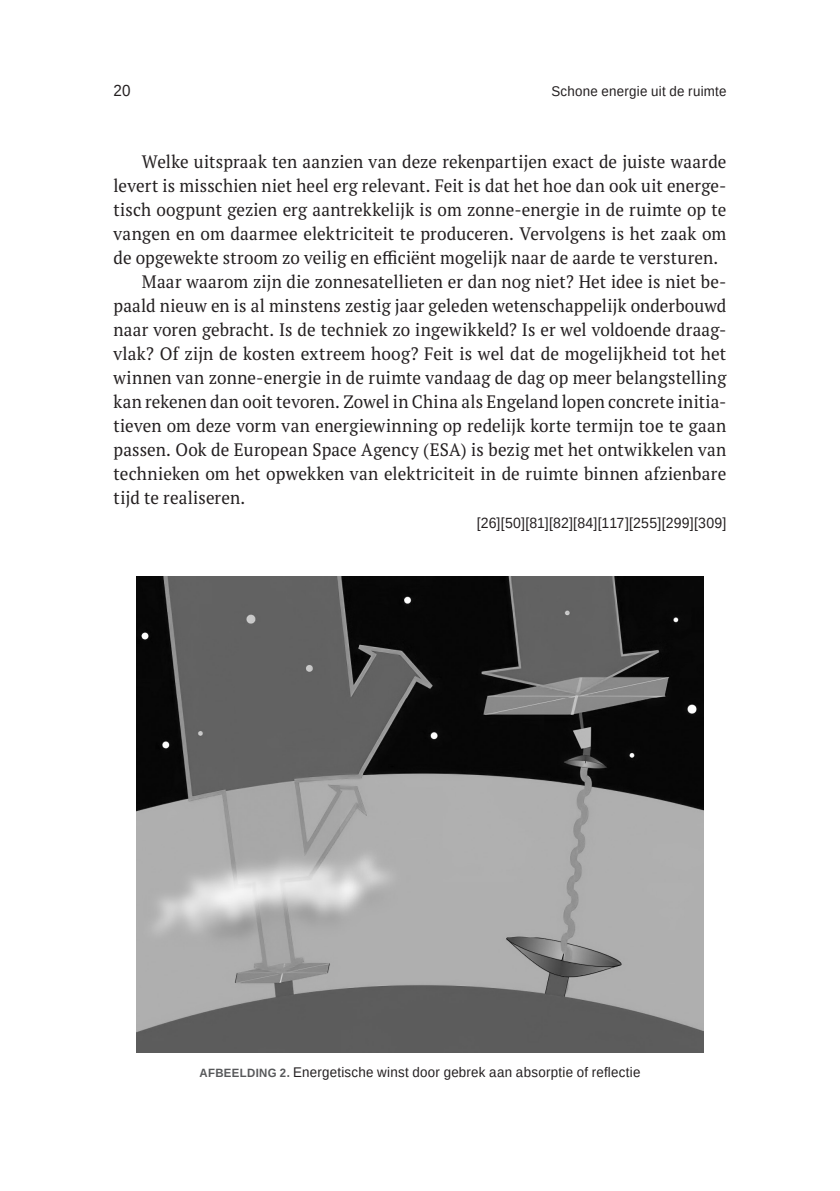
<style>
.page{position:relative;width:840px;height:1191px;background:#fff}
.page>*{position:absolute;margin:0;border:0;box-sizing:border-box;transform-origin:0 0}
.t1{font:18px "PT Serif Pro";letter-spacing:.005em;color:#231f20;scale:.95 1}
.t2{font:18px "PT Serif Pro";letter-spacing:.005em;color:#231f20;scale:.96 1}
.t3{font:16px "Arimo";color:#231f20;scale:.95 1}
.t4{font:14.8px "Arimo";letter-spacing:.015em;color:#231f20;scale:.95 1}
.t5{font:14px "Arimo";letter-spacing:.02em;color:#231f20;scale:.95 1}
.s1{font-weight:700;font-size:12px;color:#57585a}
</style>
<div class="page">
<img style="left:136px;top:576px;width:567px;height:477px">
<p class="t3" style="left:113px;top:80px;width:19px">20</p>
<p class="t5" style="left:551px;top:82px;width:186px">Schone energie uit de ruimte</p>
<p class="t1" style="left:142px;top:150px;width:616px">Welke uitspraak ten aanzien van deze rekenpartijen exact de juiste waarde</p>
<p class="t1" style="left:113px;top:174px;width:646px">levert is misschien niet heel erg relevant. Feit is dat het hoe dan ook uit energe-</p>
<p class="t1" style="left:113px;top:198px;width:646px">tisch oogpunt gezien erg aantrekkelijk is om zonne-energie in de ruimte op te</p>
<p class="t1" style="left:113px;top:222px;width:646px">vangen en om daarmee elektriciteit te produceren. Vervolgens is het zaak om</p>
<p class="t1" style="left:113px;top:246px;width:638px">de opgewekte stroom zo veilig en efficiënt mogelijk naar de aarde te versturen.</p>
<p class="t1" style="left:142px;top:270px;width:616px">Maar waarom zijn die zonnesatellieten er dan nog niet? Het idee is niet be-</p>
<p class="t1" style="left:113px;top:294px;width:646px">paald nieuw en is al minstens zestig jaar geleden wetenschappelijk onderbouwd</p>
<p class="t1" style="left:113px;top:318px;width:646px">naar voren gebracht. Is de techniek zo ingewikkeld? Is er wel voldoende draag-</p>
<p class="t2" style="left:113px;top:342px;width:639px">vlak? Of zijn de kosten extreem hoog? Feit is wel dat de mogelijkheid tot het</p>
<p class="t1" style="left:113px;top:366px;width:646px">winnen van zonne-energie in de ruimte vandaag de dag op meer belangstelling</p>
<p class="t1" style="left:113px;top:390px;width:646px">kan rekenen dan ooit tevoren. Zowel in China als Engeland lopen concrete initia-</p>
<p class="t1" style="left:113px;top:414px;width:646px">tieven om deze vorm van energiewinning op redelijk korte termijn toe te gaan</p>
<p class="t1" style="left:113px;top:438px;width:646px">passen. Ook de European Space Agency (ESA) is bezig met het ontwikkelen van</p>
<p class="t1" style="left:113px;top:462px;width:646px">technieken om het opwekken van elektriciteit in de ruimte binnen afzienbare</p>
<p class="t1" style="left:113px;top:486px;width:140px">tijd te realiseren.</p>
<p class="t4" style="left:476px;top:513px;width:264px">[26][50][81][82][84][117][255][299][309]</p>
<p class="t5" style="left:199px;top:1063px;width:465px"><span class="s1">AFBEELDING 2.</span> Energetische winst door gebrek aan absorptie of reflectie</p>
</div>
